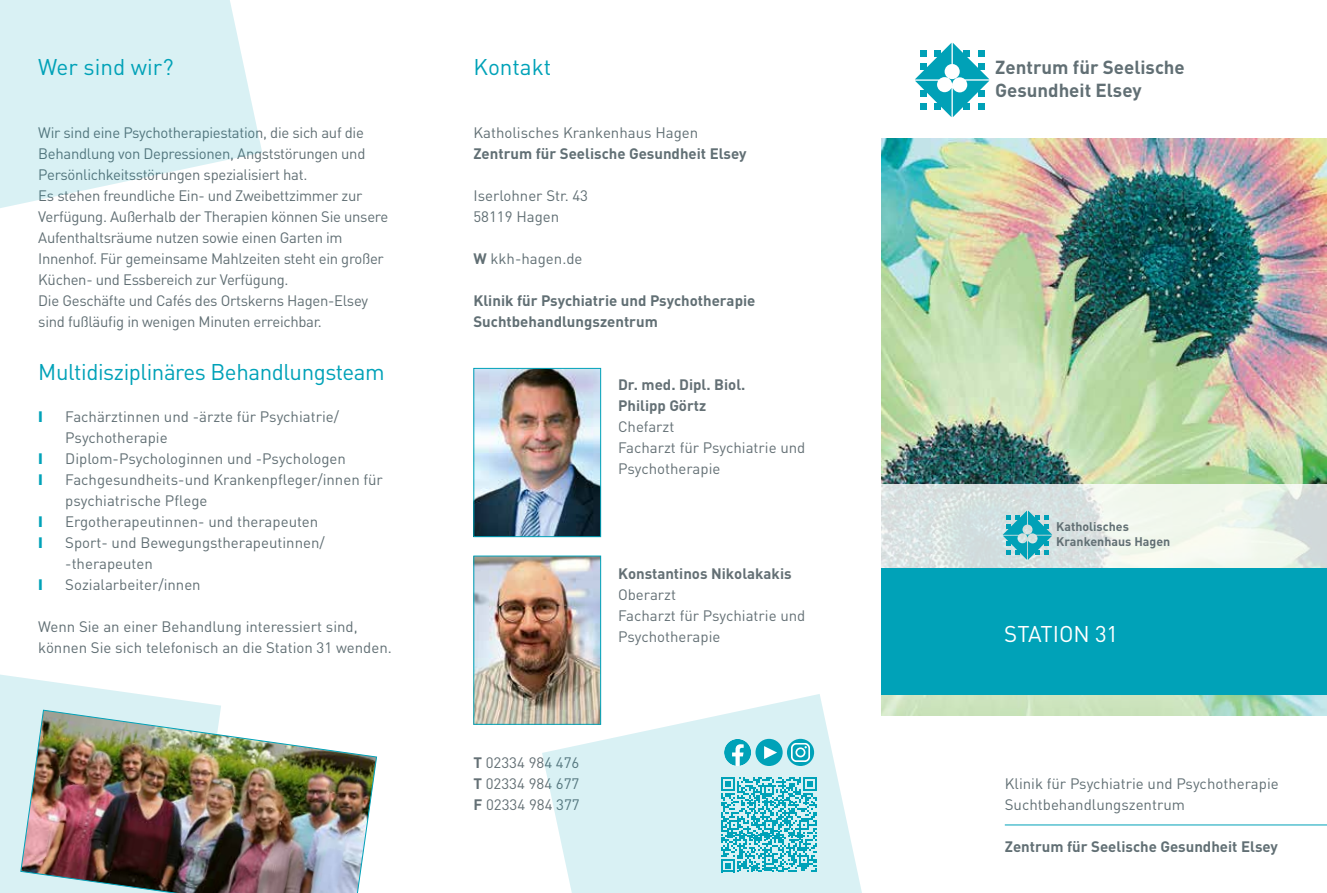
<style>
.page{position:relative;width:1327px;height:893px;background:#fff}
.page>*{position:absolute;margin:0;border:0;box-sizing:border-box;transform-origin:0 0}
.t1{font:22.5px "DIN Pro";letter-spacing:-.02em;color:#00a2b8}
.t2{font:22.5px "DIN Pro";color:#00a2b8}
.t3{font:22.5px "DIN Pro";color:#fff}
.t4{font:700 18.75px/22.4px "DIN Pro";color:#616f74}
.t5{font:15px/21px "DIN Pro";letter-spacing:-.01em;color:#616f74}
.t6{font:15px/21px "DIN Pro";color:#647075}
.t7{font:700 15px/21px "DIN Pro";color:#616f74}
.t8{font:700 15px/21px "DIN Pro";color:#647075}
.t9{font:900 15px "DIN Pro";color:#00a2b8}
.t10{font:700 12.45px/14.9px "DIN Pro";color:#616f74}
.s1{font-weight:700}
</style>
<div class="page">
<svg style="left:0;top:674px;width:221px;height:219px;fill:#d9f1f4"></svg>
<img style="left:881px;top:138px;width:446px;height:346px">
<svg style="left:881px;top:484px;width:446px;height:232px;background:#dce8dd"></svg>
<div style="left:881px;top:568px;width:446px;height:127px;background:#00a2b8"></div>
<svg style="left:1002px;top:510px;width:50px;height:50px;background:#6ac0cb"></svg>
<img style="left:20px;top:709px;width:357px;height:184px">
<img style="left:475px;top:370px;width:124px;height:165px">
<div style="left:473px;top:368px;width:128px;height:169px;border:1px solid #00a2b8"></div>
<img style="left:475px;top:558px;width:124px;height:165px">
<div style="left:473px;top:556px;width:128px;height:169px;border:1px solid #00a2b8"></div>
<svg style="left:542px;top:694px;width:320px;height:199px;fill:#d9f1f4"></svg>
<hr style="left:1005px;top:825px;width:322px;height:1px;background:#00a2b8">
<svg style="left:724px;top:739px;width:27px;height:27px"></svg>
<div style="left:755px;top:739px;width:27px;height:27px;background:#00a2b8;border-radius:50%"></div>
<div style="left:787px;top:739px;width:27px;height:27px;background:#00a2b8;border-radius:50%"></div>
<svg style="left:791px;top:743px;width:19px;height:19px"></svg>
<div style="left:795px;top:747px;width:10px;height:10px;border:2px solid #fff;border-radius:50%"></div>
<svg style="left:764px;top:746px;width:13px;height:13px"></svg>
<svg style="left:915px;top:43px;width:74px;height:74px"></svg>
<svg style="left:721px;top:777px;width:95px;height:95px;background:#66c7d4"></svg>
<svg style="left:0;top:0;width:262px;height:208px;fill:#d9f1f4"></svg>
<h1 class="t2" style="left:38px;top:52px;width:137px">Wer sind wir?</h1>
<p class="t5" style="left:38px;top:121px;width:351px">Wir sind eine Psychotherapiestation, die sich auf die Behandlung von Depressionen, Angststörungen und Persönlichkeitsstörungen spezialisiert hat.<br>Es stehen freundliche Ein- und Zweibettzimmer zur Verfügung. Außerhalb der Therapien können Sie unsere Aufenthaltsräume nutzen sowie einen Garten im Innenhof. Für gemeinsame Mahlzeiten steht ein großer Küchen- und Essbereich zur Verfügung.<br>Die Geschäfte und Cafés des Ortskerns Hagen-Elsey sind fußläufig in wenigen Minuten erreichbar.</p>
<h1 class="t1" style="left:38px;top:356px;width:348px">Multidisziplinäres Behandlungsteam</h1>
<p class="t9" style="left:38px;top:406px;width:6px">I</p>
<p class="t5" style="left:65px;top:405px;width:275px">Fachärztinnen und -ärzte für Psychiatrie/<br>Psychotherapie</p>
<p class="t9" style="left:38px;top:448px;width:6px">I</p>
<p class="t5" style="left:65px;top:447px;width:282px">Diplom-Psychologinnen und -Psychologen</p>
<p class="t9" style="left:38px;top:469px;width:6px">I</p>
<p class="t5" style="left:65px;top:468px;width:319px">Fachgesundheits-und Krankenpfleger/innen für psychiatrische Pflege</p>
<p class="t9" style="left:38px;top:511px;width:6px">I</p>
<p class="t5" style="left:65px;top:510px;width:254px">Ergotherapeutinnen- und therapeuten</p>
<p class="t9" style="left:38px;top:532px;width:6px">I</p>
<p class="t5" style="left:65px;top:531px;width:261px">Sport- und Bewegungstherapeutinnen/ -therapeuten</p>
<p class="t9" style="left:38px;top:574px;width:6px">I</p>
<p class="t5" style="left:65px;top:573px;width:137px">Sozialarbeiter/innen</p>
<p class="t5" style="left:38px;top:615px;width:355px">Wenn Sie an einer Behandlung interessiert sind, können Sie sich telefonisch an die Station 31 wenden.</p>
<h1 class="t2" style="left:473px;top:52px;width:79px">Kontakt</h1>
<p class="t5" style="left:473px;top:121px;width:226px">Katholisches Krankenhaus Hagen</p>
<p class="t7" style="left:473px;top:142px;width:275px">Zentrum für Seelische Gesundheit Elsey</p>
<p class="t5" style="left:473px;top:184px;width:116px">Iserlohner Str. 43<br>58119 Hagen</p>
<p class="t5" style="left:473px;top:247px;width:111px"><span class="s1">W</span> kkh-hagen.de</p>
<p class="t7" style="left:473px;top:289px;width:283px">Klinik für Psychiatrie und Psychotherapie<br>Suchtbehandlungszentrum</p>
<p class="t8" style="left:618px;top:373px;width:129px">Dr. med. Dipl. Biol.<br>Philipp Görtz</p>
<p class="t6" style="left:618px;top:415px;width:189px">Chefarzt<br>Facharzt für Psychiatrie und<br>Psychotherapie</p>
<p class="t8" style="left:618px;top:562px;width:175px">Konstantinos Nikolakakis</p>
<p class="t6" style="left:618px;top:583px;width:189px">Oberarzt<br>Facharzt für Psychiatrie und<br>Psychotherapie</p>
<p class="t6" style="left:473px;top:751px;width:108px;text-align:justify"><span class="s1">T</span> 02334 984 476<br><span class="s1">T</span> 02334 984 677<br><span class="s1">F</span> 02334 984 377</p>
<p class="t4" style="left:995px;top:56px;width:191px">Zentrum für Seelische<br>Gesundheit Elsey</p>
<p class="t10" style="left:1056px;top:519px;width:116px">Katholisches<br>Krankenhaus Hagen</p>
<h1 class="t3" style="left:1004px;top:619px;width:115px">STATION 31</h1>
<p class="t5" style="left:1005px;top:772px;width:275px">Klinik für Psychiatrie und Psychotherapie<br>Suchtbehandlungszentrum</p>
<p class="t7" style="left:1005px;top:835px;width:275px">Zentrum für Seelische Gesundheit Elsey</p>
</div>
